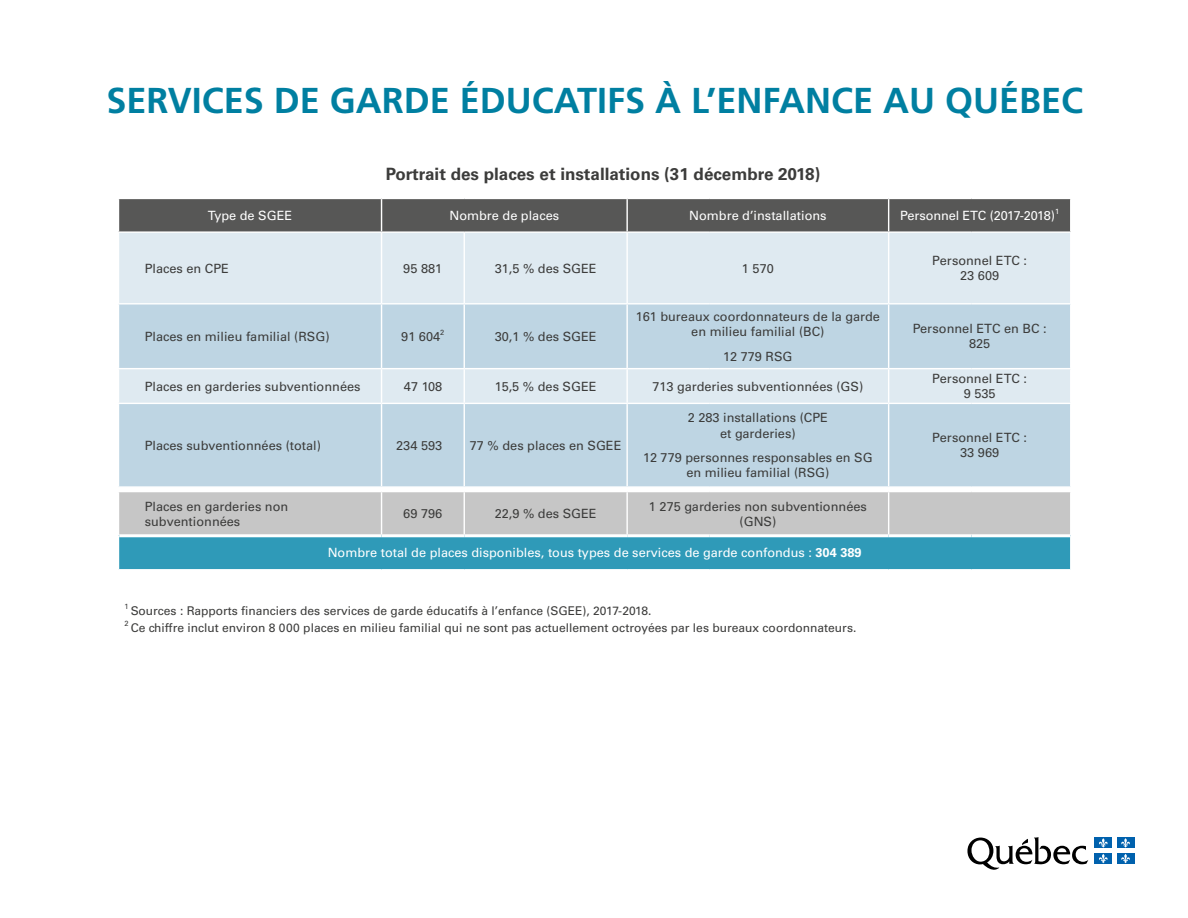
<style>
.page{position:relative;width:1188px;height:918px;background:#fff}
.page>*{position:absolute;margin:0;border:0;box-sizing:border-box;transform-origin:0 0}
.T1{font:700 36px "Frutiger LT Std";color:#007fa1}
.t1{font:700 16.95px "Univers LT Std";color:#3c3c3b}
.t2{font:12.75px/15.3px "Univers LT Std";color:#3c3c3b;text-align:center}
.t3{font:12.75px "Univers LT Std";color:#fff}
.courant{font:12px "Univers LT Std";color:#3c3c3b}
.courant-2{font:7.5px "Univers LT Std";color:#3c3c3b}
.t4{font:7.5px "Univers LT Std";color:#fff}
.s1{font-weight:700}
</style>
<div class="page">
<div style="left:119px;top:199px;width:951px;height:32px;background:#575756"></div>
<div style="left:119px;top:233px;width:951px;height:70px;background:#dfeaf1"></div>
<svg style="left:119px;top:305px;width:951px;height:181px;background:#c4d9e5"></svg>
<div style="left:118px;top:536px;width:953px;height:34px;background:#2f9ab8"></div>
<hr style="left:381px;top:199px;width:1px;height:32px;background:#fff">
<hr style="left:626px;top:199px;width:2px;height:32px;background:#fff">
<hr style="left:888px;top:199px;width:1px;height:32px;background:#fff">
<hr style="left:381px;top:233px;width:1px;height:70px;background:#fff">
<hr style="left:464px;top:233px;width:1px;height:70px;background:#fff">
<hr style="left:626px;top:233px;width:2px;height:70px;background:#fff">
<hr style="left:888px;top:233px;width:1px;height:70px;background:#fff">
<hr style="left:381px;top:305px;width:1px;height:63px;background:#fff">
<hr style="left:464px;top:305px;width:1px;height:63px;background:#fff">
<hr style="left:626px;top:305px;width:2px;height:63px;background:#fff">
<hr style="left:888px;top:305px;width:1px;height:63px;background:#fff">
<hr style="left:118px;top:368px;width:264px;height:1px;background:#fff">
<hr style="left:382px;top:368px;width:82px;height:1px;background:#fff">
<hr style="left:381px;top:369px;width:1px;height:34px;background:#fff">
<hr style="left:464px;top:368px;width:163px;height:1px;background:#fff">
<hr style="left:464px;top:369px;width:1px;height:34px;background:#fff">
<hr style="left:627px;top:368px;width:83px;height:1px;background:#fff">
<hr style="left:626px;top:369px;width:2px;height:34px;background:#fff">
<hr style="left:710px;top:368px;width:179px;height:1px;background:#fff">
<hr style="left:889px;top:368px;width:82px;height:1px;background:#fff">
<hr style="left:888px;top:369px;width:1px;height:34px;background:#fff">
<hr style="left:971px;top:368px;width:100px;height:1px;background:#fff">
<hr style="left:118px;top:403px;width:264px;height:1px;background:#fff">
<hr style="left:382px;top:403px;width:82px;height:1px;background:#fff">
<hr style="left:381px;top:404px;width:1px;height:82px;background:#fff">
<hr style="left:464px;top:403px;width:163px;height:1px;background:#fff">
<hr style="left:464px;top:404px;width:1px;height:82px;background:#fff">
<hr style="left:627px;top:403px;width:83px;height:1px;background:#fff">
<hr style="left:626px;top:404px;width:2px;height:82px;background:#fff">
<hr style="left:710px;top:403px;width:179px;height:1px;background:#fff">
<hr style="left:889px;top:403px;width:82px;height:1px;background:#fff">
<hr style="left:888px;top:404px;width:1px;height:82px;background:#fff">
<hr style="left:971px;top:403px;width:100px;height:1px;background:#fff">
<div style="left:119px;top:492px;width:951px;height:42px;background:#c6c6c6"></div>
<hr style="left:381px;top:492px;width:1px;height:42px;background:#fff">
<hr style="left:464px;top:492px;width:1px;height:42px;background:#fff">
<hr style="left:626px;top:492px;width:2px;height:42px;background:#fff">
<hr style="left:888px;top:492px;width:1px;height:42px;background:#fff">
<hr style="left:118px;top:536px;width:1px;height:33px;background:#fff">
<hr style="left:1070px;top:536px;width:1px;height:33px;background:#fff">
<hr style="left:118px;top:569px;width:264px;height:2px;background:#fff">
<hr style="left:382px;top:569px;width:82px;height:2px;background:#fff">
<hr style="left:464px;top:569px;width:163px;height:2px;background:#fff">
<hr style="left:627px;top:569px;width:83px;height:2px;background:#fff">
<hr style="left:710px;top:569px;width:179px;height:2px;background:#fff">
<hr style="left:889px;top:569px;width:82px;height:2px;background:#fff">
<hr style="left:971px;top:569px;width:100px;height:2px;background:#fff">
<hr style="left:119px;top:534px;width:263px;height:3px;background:#fff">
<hr style="left:382px;top:534px;width:82px;height:3px;background:#fff">
<hr style="left:464px;top:534px;width:163px;height:3px;background:#fff">
<hr style="left:627px;top:534px;width:83px;height:3px;background:#fff">
<hr style="left:710px;top:534px;width:179px;height:3px;background:#fff">
<hr style="left:889px;top:534px;width:82px;height:3px;background:#fff">
<hr style="left:971px;top:534px;width:99px;height:3px;background:#fff">
<svg style="left:967px;top:837px;width:121px;height:33px"></svg>
<div style="left:1095px;top:838px;width:17px;height:10px;background:#0061ad"></div>
<svg style="left:1099px;top:838px;width:9px;height:10px"></svg>
<div style="left:1117px;top:838px;width:17px;height:10px;background:#0061ad"></div>
<svg style="left:1121px;top:838px;width:9px;height:10px"></svg>
<div style="left:1095px;top:853px;width:17px;height:11px;background:#0061ad"></div>
<svg style="left:1099px;top:854px;width:9px;height:9px"></svg>
<div style="left:1117px;top:853px;width:17px;height:11px;background:#0061ad"></div>
<svg style="left:1121px;top:854px;width:9px;height:9px"></svg>
<p class="T1" style="left:106px;top:80px;width:978px">SERVICES DE GARDE ÉDUCATIFS À L’ENFANCE AU QUÉBEC</p>
<p class="t1" style="left:386px;top:164px;width:436px">Portrait des places et installations (31 décembre 2018)</p>
<p class="t3" style="left:208px;top:208px;width:86px">Type de SGEE</p>
<p class="t3" style="left:449px;top:208px;width:111px">Nombre de places</p>
<p class="t3" style="left:689px;top:208px;width:139px">Nombre d’installations</p>
<p class="t3" style="left:900px;top:208px;width:156px">Personnel ETC (2017-2018)</p>
<p class="t4" style="left:1055px;top:207px;width:6px">1</p>
<p class="t2" style="left:145px;top:261px;width:86px">Places en CPE</p>
<p class="t2" style="left:403px;top:261px;width:40px">95 881</p>
<p class="t2" style="left:495px;top:261px;width:104px">31,5 % des SGEE</p>
<p class="t2" style="left:742px;top:261px;width:33px">1 570</p>
<p class="t2" style="left:932px;top:253px;width:96px">Personnel ETC :<br>23 609</p>
<p class="t2" style="left:145px;top:329px;width:186px">Places en milieu familial (RSG)</p>
<p class="t2" style="left:401px;top:329px;width:40px">91 604</p>
<p class="courant-2" style="left:440px;top:328px;width:6px">2</p>
<p class="t2" style="left:495px;top:329px;width:104px">30,1 % des SGEE</p>
<p class="t2" style="left:636px;top:309px;width:246px">161 bureaux coordonnateurs de la garde en milieu familial (BC)</p>
<p class="t2" style="left:723px;top:349px;width:71px">12 779 RSG</p>
<p class="t2" style="left:913px;top:321px;width:135px">Personnel ETC en BC :<br>825</p>
<p class="t2" style="left:145px;top:379px;width:217px">Places en garderies subventionnées</p>
<p class="t2" style="left:404px;top:379px;width:40px">47 108</p>
<p class="t2" style="left:495px;top:379px;width:103px">15,5 % des SGEE</p>
<p class="t2" style="left:653px;top:379px;width:212px">713 garderies subventionnées (GS)</p>
<p class="t2" style="left:932px;top:371px;width:96px">Personnel ETC :<br>9 535</p>
<p class="t2" style="left:145px;top:438px;width:178px">Places subventionnées (total)</p>
<p class="t2" style="left:396px;top:438px;width:48px">234 593</p>
<p class="t2" style="left:470px;top:438px;width:153px">77 % des places en SGEE</p>
<p class="t2" style="left:688px;top:410px;width:142px">2 283 installations (CPE et garderies)</p>
<p class="t2" style="left:643px;top:450px;width:231px">12 779 personnes responsables en SG en milieu familial (RSG)</p>
<p class="t2" style="left:145px;top:499px;width:145px;text-align:left">Places en garderies non subventionnées</p>
<p class="t2" style="left:403px;top:506px;width:40px">69 796</p>
<p class="t2" style="left:495px;top:506px;width:104px">22,9 % des SGEE</p>
<p class="t2" style="left:649px;top:499px;width:219px">1 275 garderies non subventionnées (GNS)</p>
<p class="t3" style="left:328px;top:545px;width:535px">Nombre total de places disponibles, tous types de services de garde confondus : <span class="s1">304 389</span></p>
<p class="courant-2" style="left:124px;top:602px;width:6px">1</p>
<p class="courant" style="left:131px;top:604px;width:522px">Sources : Rapports financiers des services de garde éducatifs à l’enfance (SGEE), 2017-2018.</p>
<p class="courant-2" style="left:124px;top:618px;width:6px">2</p>
<p class="courant" style="left:131px;top:620px;width:727px">Ce chiffre inclut environ 8 000 places en milieu familial qui ne sont pas actuellement octroyées par les bureaux coordonnateurs.</p>
<p class="t2" style="left:932px;top:430px;width:96px">Personnel ETC :<br>33 969</p>
</div>
